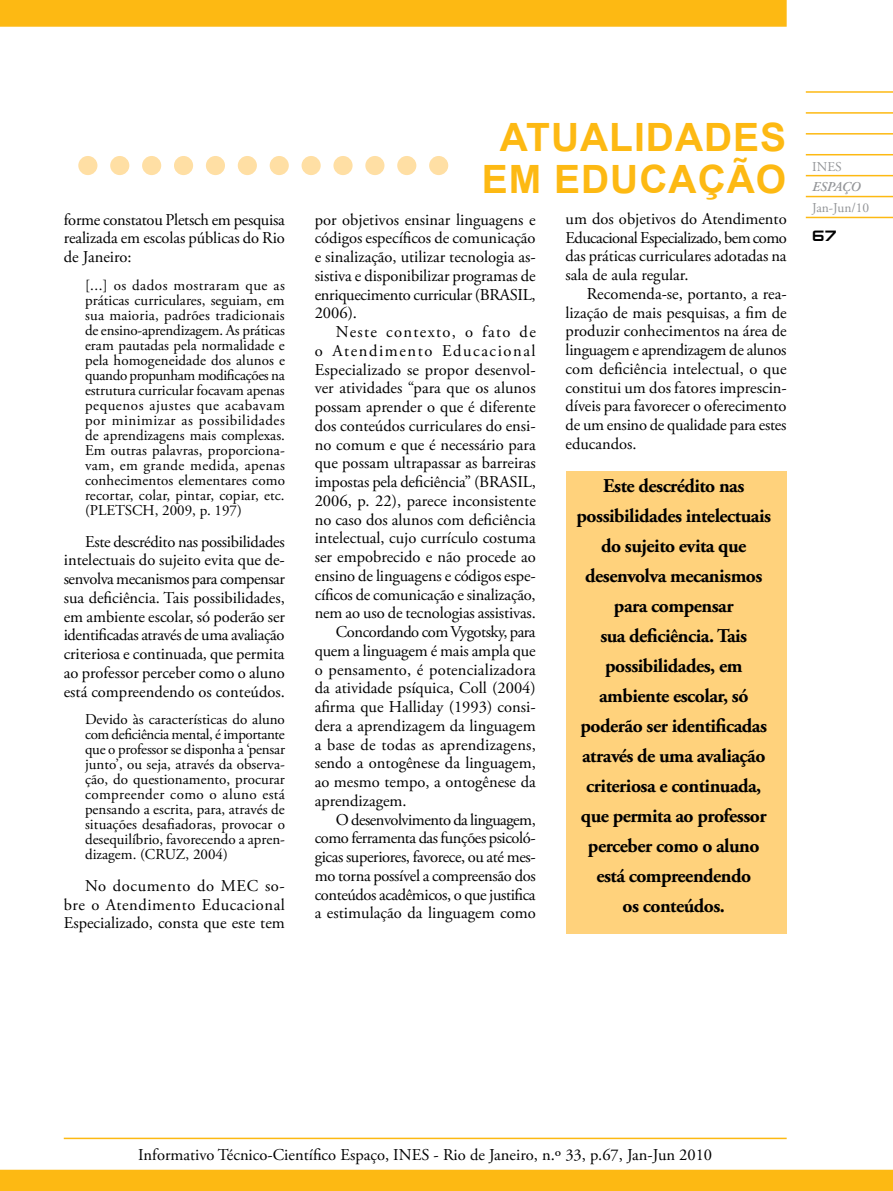
<style>
.page{position:relative;width:893px;height:1191px;background:#fff}
.page>*{position:absolute;margin:0;border:0;box-sizing:border-box;transform-origin:0 0}
.t1{font:700 39px/42px "Arial";letter-spacing:.025em;color:#fdb913;text-align:center}
.t2{font:700 19.5px/30px "Adobe Garamond Pro";letter-spacing:-.025em;color:#000;text-align:center}
.t3{font:18px "Zeroes";color:#000}
.t4{font:16.5px/18.8px "Adobe Garamond Pro";color:#000;text-align:justify}
.t5{font:16.5px "Adobe Garamond Pro";letter-spacing:-.025em;color:#000}
.t6{font:16.5px "Adobe Garamond Pro";letter-spacing:-.02em;color:#000}
.t7{font:16.5px "Adobe Garamond Pro";letter-spacing:-.03em;color:#000}
.t8{font:16.5px "Adobe Garamond Pro";letter-spacing:.095em;color:#000}
.t9{font:16.5px "Adobe Garamond Pro";letter-spacing:.08em;color:#000}
.t10{font:15px/15px "Adobe Garamond Pro";color:#000;text-align:justify}
.t11{font:13.5px "Adobe Garamond Pro";color:#939598}
.t12{font:italic 600 13.5px "Adobe Garamond Pro";letter-spacing:-.025em;color:#939598}
</style>
<div class="page">
<div style="left:0;top:0;width:787px;height:27px;background:#fdb913"></div>
<div style="left:0;top:1169px;width:893px;height:22px;background:#fdb913"></div>
<div style="left:78px;top:156px;width:19px;height:19px;background:#ffdfa4;border-radius:50%"></div>
<div style="left:110px;top:156px;width:19px;height:19px;background:#ffdfa4;border-radius:50%"></div>
<div style="left:142px;top:156px;width:19px;height:19px;background:#ffdfa4;border-radius:50%"></div>
<div style="left:174px;top:156px;width:19px;height:19px;background:#ffdfa4;border-radius:50%"></div>
<div style="left:206px;top:156px;width:19px;height:19px;background:#ffdfa4;border-radius:50%"></div>
<div style="left:238px;top:156px;width:19px;height:19px;background:#ffdfa4;border-radius:50%"></div>
<div style="left:270px;top:156px;width:19px;height:19px;background:#ffdfa4;border-radius:50%"></div>
<div style="left:302px;top:156px;width:19px;height:19px;background:#ffdfa4;border-radius:50%"></div>
<div style="left:333px;top:156px;width:20px;height:19px;background:#ffdfa4;border-radius:50%"></div>
<div style="left:365px;top:156px;width:19px;height:19px;background:#ffdfa4;border-radius:50%"></div>
<div style="left:397px;top:156px;width:19px;height:19px;background:#ffdfa4;border-radius:50%"></div>
<div style="left:429px;top:156px;width:19px;height:19px;background:#ffdfa4;border-radius:50%"></div>
<hr style="left:806px;top:91px;width:87px;height:2px;background:#fdb913">
<hr style="left:806px;top:112px;width:87px;height:2px;background:#fdb913">
<hr style="left:806px;top:133px;width:87px;height:2px;background:#fdb913">
<hr style="left:806px;top:154px;width:87px;height:1px;background:#fdb913">
<hr style="left:806px;top:175px;width:87px;height:1px;background:#fdb913">
<hr style="left:806px;top:196px;width:87px;height:1px;background:#fdb913">
<hr style="left:806px;top:217px;width:87px;height:1px;background:#fdb913">
<hr style="left:64px;top:1137px;width:723px;height:2px;background:#fdb913">
<div style="left:566px;top:471px;width:220px;height:462px;background:#ffd27c"></div>
<p class="t4" style="left:64px;top:211px;width:223px">forme constatou Pletsch em pesquisa realizada em escolas públicas do Rio de Janeiro:</p>
<p class="t10" style="left:85px;top:278px;width:201px">[...] os dados mostraram que as práticas curriculares, seguiam, em sua maioria, padrões tradicionais de ensino-aprendizagem. As práticas eram pautadas pela normalidade e pela homogeneidade dos alunos e quando propunham modificações na estrutura curricular focavam apenas pequenos ajustes que acabavam por minimizar as possibilidades de aprendizagens mais complexas.<br>Em outras palavras, proporciona&shy;vam, em grande medida, apenas conhecimentos elementares como recortar, colar, pintar, copiar, etc. (PLETSCH, 2009, p. 197)</p>
<p class="t4" style="left:64px;top:532px;width:223px;text-indent:21px">Este descrédito nas possibilidades intelectuais do sujeito evita que de&shy;senvolva mecanismos para compensar sua deficiência. Tais possibilidades, em ambiente escolar, só poderão ser identificadas através de uma avaliação criteriosa e continuada, que permita ao professor perceber como o aluno está compreendendo os conteúdos.</p>
<p class="t10" style="left:85px;top:712px;width:201px">Devido às características do aluno com deficiência mental, é importante que o professor se disponha a ‘pensar junto’, ou seja, através da observa&shy;ção, do questionamento, procurar compreender como o aluno está pensando a escrita, para, através de situações desafiadoras, provocar o desequilíbrio, favorecendo a apren&shy;dizagem. (CRUZ, 2004)</p>
<p class="t4" style="left:64px;top:877px;width:223px;text-indent:21px">No documento do MEC so&shy;bre o Atendimento Educacional Especializado, consta que este tem</p>
<h1 class="t1" style="left:482px;top:118px;width:306px">ATUALIDADES<br>EM EDUCAÇÃO</h1>
<p class="t4" style="left:315px;top:211px;width:223px">por objetivos ensinar linguagens e códigos específicos de comunicação e sinalização, utilizar tecnologia as&shy;sistiva e disponibilizar programas de enriquecimento curricular (BRASIL, 2006).</p>
<p class="t9" style="left:336px;top:322px;width:201px">Neste contexto, o fato de</p>
<p class="t8" style="left:315px;top:341px;width:222px">o Atendimento Educacional</p>
<p class="t4" style="left:315px;top:360px;width:223px">Especializado se propor desenvol-</p>
<p class="t4" style="left:315px;top:379px;width:223px">ver atividades “para que os alunos</p>
<p class="t4" style="left:315px;top:398px;width:223px">possam aprender o que é diferente</p>
<p class="t4" style="left:315px;top:417px;width:223px">dos conteúdos curriculares do ensi-</p>
<p class="t4" style="left:315px;top:435px;width:223px">no comum e que é necessário para</p>
<p class="t4" style="left:315px;top:454px;width:223px">que possam ultrapassar as barreiras</p>
<p class="t4" style="left:315px;top:473px;width:223px">impostas pela deficiência” (BRASIL,</p>
<p class="t4" style="left:315px;top:492px;width:223px">2006, p. 22), parece inconsistente</p>
<p class="t4" style="left:315px;top:510px;width:223px">no caso dos alunos com deficiência</p>
<p class="t4" style="left:315px;top:529px;width:223px">intelectual, cujo currículo costuma</p>
<p class="t4" style="left:315px;top:548px;width:223px">ser empobrecido e não procede ao</p>
<p class="t4" style="left:315px;top:567px;width:222px">ensino de linguagens e códigos espe-</p>
<p class="t4" style="left:315px;top:585px;width:223px">cíficos de comunicação e sinalização,</p>
<p class="t4" style="left:315px;top:604px;width:223px">nem ao uso de tecnologias assistivas.</p>
<p class="t7" style="left:336px;top:622px;width:201px">Concordando com Vygotsky, para</p>
<p class="t4" style="left:315px;top:642px;width:222px">quem a linguagem é mais ampla que</p>
<p class="t4" style="left:315px;top:660px;width:223px">o pensamento, é potencializadora</p>
<p class="t4" style="left:315px;top:679px;width:223px">da atividade psíquica, Coll (2004)</p>
<p class="t4" style="left:315px;top:698px;width:223px">afirma que Halliday (1993) consi-</p>
<p class="t4" style="left:315px;top:717px;width:223px">dera a aprendizagem da linguagem</p>
<p class="t4" style="left:315px;top:735px;width:223px">a base de todas as aprendizagens,</p>
<p class="t4" style="left:315px;top:754px;width:223px">sendo a ontogênese da linguagem,</p>
<p class="t4" style="left:315px;top:773px;width:223px">ao mesmo tempo, a ontogênese da</p>
<p class="t4" style="left:315px;top:792px;width:94px">aprendizagem.</p>
<p class="t7" style="left:336px;top:809px;width:201px">O desenvolvimento da linguagem,</p>
<p class="t5" style="left:315px;top:828px;width:223px">como ferramenta das funções psicoló-</p>
<p class="t6" style="left:315px;top:847px;width:223px">gicas superiores, favorece, ou até mes-</p>
<p class="t6" style="left:315px;top:865px;width:223px">mo torna possível a compreensão dos</p>
<p class="t5" style="left:315px;top:884px;width:222px">conteúdos acadêmicos, o que justifica</p>
<p class="t4" style="left:315px;top:904px;width:223px">a estimulação da linguagem como</p>
<p class="t4" style="left:566px;top:210px;width:223px">um dos objetivos do Atendimento Educacional Especializado, bem como das práticas curriculares adotadas na sala de aula regular.</p>
<p class="t4" style="left:566px;top:285px;width:223px;text-indent:21px">Recomenda-se, portanto, a rea&shy;lização de mais pesquisas, a fim de produzir conhecimentos na área de linguagem e aprendizagem de alunos com deficiência intelectual, o que constitui um dos fatores imprescin&shy;díveis para favorecer o oferecimento de um ensino de qualidade para estes educandos.</p>
<p class="t2" style="left:577px;top:471px;width:196px">Este descrédito nas possibilidades intelectuais do sujeito evita que desenvolva mecanismos para compensar<br>sua deficiência. Tais possibilidades, em ambiente escolar, só poderão ser identificadas através de uma avaliação criteriosa e continuada, que permita ao professor perceber como o aluno está compreendendo<br>os conteúdos.</p>
<p class="t11" style="left:812px;top:158px;width:31px">INES</p>
<p class="t12" style="left:812px;top:179px;width:50px">ESPAÇO</p>
<p class="t11" style="left:812px;top:199px;width:59px">Jan-Jun/10</p>
<p class="t3" style="left:812px;top:226px;width:26px">67</p>
<p class="t4" style="left:138px;top:1146px;width:575px">Informativo Técnico-Científico Espaço, INES - Rio de Janeiro, n.º 33, p.67, Jan-Jun 2010</p>
</div>
